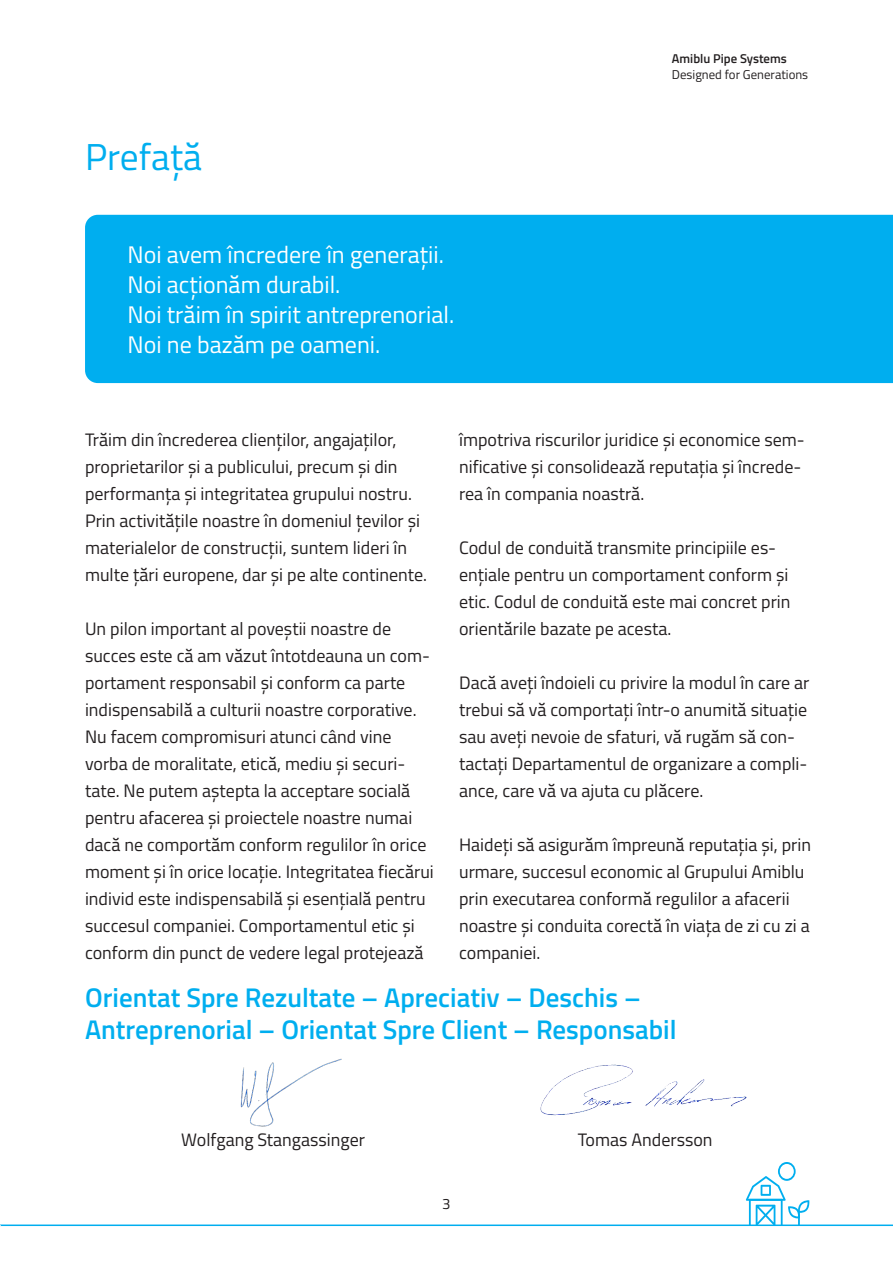
<style>
.page{position:relative;width:893px;height:1263px;background:#fff}
.page>*{position:absolute;margin:0;border:0;box-sizing:border-box;transform-origin:0 0}
.Überschrift{font:37.5px "Titillium Web";color:#00aeef}
.t1{font:600 27px/32.4px "Titillium Web";color:#00aeef}
.t2{font:24px "Titillium Web";color:#fff}
.Body_12_pt{font:18px/27px "Titillium Web";color:#231f20}
.t3{font:15px "Titillium Web";color:#231f20}
.t4{font:12.75px "Titillium Web";color:#231f20}
.t5{font:600 12.75px "Titillium Web";color:#231f20}
</style>
<div class="page">
<div style="left:85px;top:215px;width:808px;height:168px;background:#00aeef"></div>
<img style="left:240px;top:1058px;width:102px;height:69px">
<img style="left:540px;top:1064px;width:207px;height:52px">
<svg style="left:746px;top:1162px;width:63px;height:62px"></svg>
<hr style="left:0;top:1224px;width:893px;height:2px;background:#00aeef">
<p class="Überschrift" style="left:85px;top:129px;width:118px">Prefață</p>
<p class="t2" style="left:128px;top:237px;width:318px">Noi avem încredere în generații.</p>
<p class="t2" style="left:128px;top:267px;width:214px">Noi acționăm durabil.</p>
<p class="t2" style="left:128px;top:297px;width:328px">Noi trăim în spirit antreprenorial.</p>
<p class="t2" style="left:128px;top:327px;width:254px">Noi ne bazăm pe oameni.</p>
<p class="t5" style="left:672px;top:49px;width:116px">Amiblu Pipe Systems</p>
<p class="t4" style="left:672px;top:65px;width:138px">Designed for Generations</p>
<p class="Body_12_pt" style="left:85px;top:425px;width:343px">Trăim din încrederea clienților, angajaților, proprietarilor și a publicului, precum și din performanța și integritatea grupului nostru.<br>Prin activitățile noastre în domeniul țevilor și materialelor de construcții, suntem lideri în multe țări europene, dar și pe alte continente.</p>
<p class="Body_12_pt" style="left:85px;top:614px;width:350px">Un pilon important al poveștii noastre de succes este că am văzut întotdeauna un com&shy;portament responsabil și conform ca parte indispensabilă a culturii noastre corporative.<br>Nu facem compromisuri atunci când vine vorba de moralitate, etică, mediu și securi&shy;tate. Ne putem aștepta la acceptare socială pentru afacerea și proiectele noastre numai dacă ne comportăm conform regulilor în orice moment și în orice locație. Integritatea fiecărui individ este indispensabilă și esențială pentru succesul companiei. Comportamentul etic și conform din punct de vedere legal protejează</p>
<p class="Body_12_pt" style="left:459px;top:425px;width:347px">împotriva riscurilor juridice și economice sem&shy;nificative și consolidează reputația și încrede&shy;rea în compania noastră.</p>
<p class="Body_12_pt" style="left:459px;top:533px;width:333px">Codul de conduită transmite principiile es&shy;ențiale pentru un comportament conform și etic. Codul de conduită este mai concret prin orientările bazate pe acesta.</p>
<p class="Body_12_pt" style="left:459px;top:668px;width:352px">Dacă aveți îndoieli cu privire la modul în care ar trebui să vă comportați într-o anumită situație sau aveți nevoie de sfaturi, vă rugăm să con&shy;tactați Departamentul de organizare a compli&shy;ance, care vă va ajuta cu plăcere.</p>
<p class="Body_12_pt" style="left:459px;top:830px;width:353px">Haideți să asigurăm împreună reputația și, prin urmare, succesul economic al Grupului Amiblu prin executarea conformă regulilor a afacerii noastre și conduita corectă în viața de zi cu zi a companiei.</p>
<p class="t1" style="left:85px;top:979px;width:593px">Orientat Spre Rezultate – Apreciativ – Deschis –<br>Antreprenorial – Orientat Spre Client – Responsabil</p>
<p class="Body_12_pt" style="left:181px;top:1125px;width:185px">Wolfgang Stangassinger</p>
<p class="Body_12_pt" style="left:578px;top:1125px;width:136px">Tomas Andersson</p>
<p class="t3" style="left:442px;top:1192px;width:10px">3</p>
</div>
